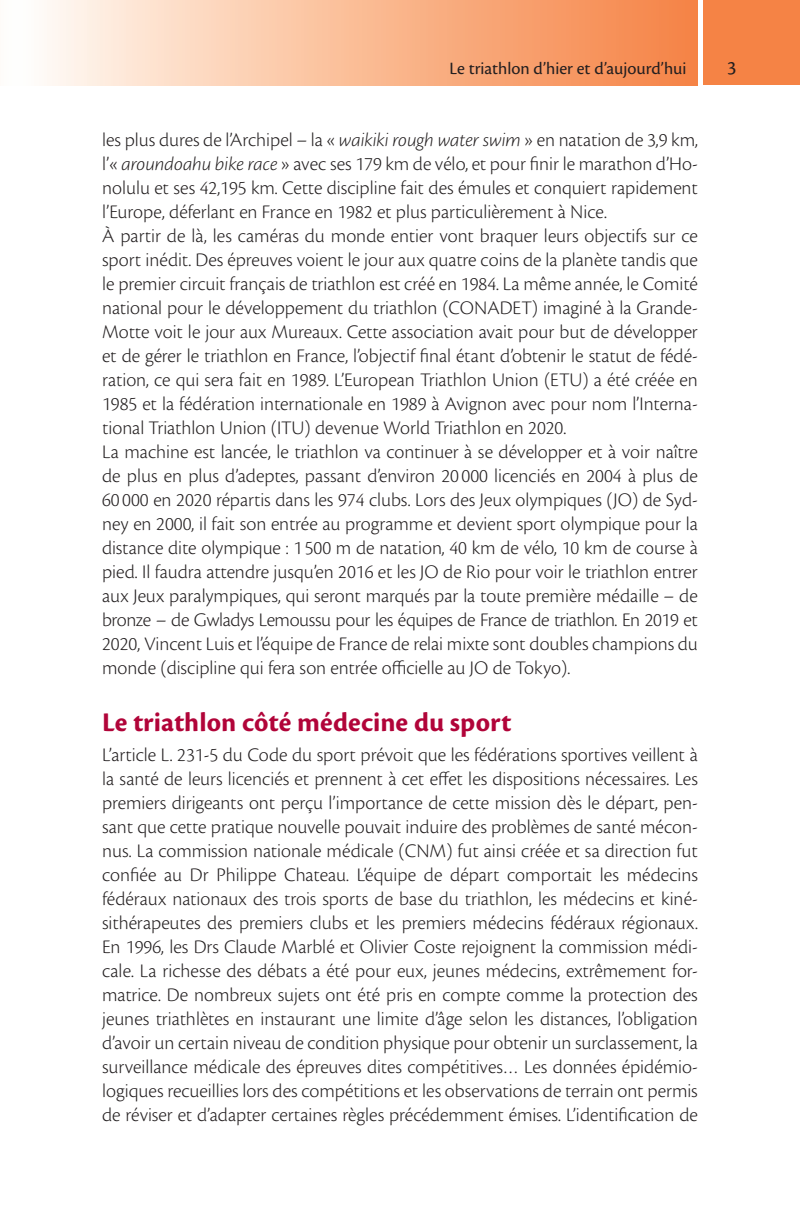
<style>
.page{position:relative;width:800px;height:1225px;background:#fff}
.page>*{position:absolute;margin:0;border:0;box-sizing:border-box;transform-origin:0 0}
.t1{font:700 28px "Cronos Pro";letter-spacing:.005em;color:#b10439}
.t2{font:300 20px/24px "Cronos Pro";color:#231f20}
.t3{font:20px "Cronos Pro";color:#231f20}
.t4{font:18px "Cronos Pro";color:#231f20}
.s1{font-style:italic}
</style>
<div class="page">
<div style="left:17px;top:0;width:680px;height:85px;background:linear-gradient(to right,#fffcf5,#f58140)"></div>
<div style="left:703px;top:0;width:96px;height:85px;background:#f58345"></div>
<p class="t4" style="left:449px;top:58px;width:238px">Le triathlon d’hier et d’aujourd’hui</p>
<p class="t3" style="left:727px;top:56px;width:11px">3</p>
<p class="t2" style="left:102px;top:128px;width:597px">les plus dures de l’Archipel – la « <span class="s1">waikiki rough water swim</span> » en natation de 3,9 km, l’« <span class="s1">aroundoahu bike race</span> » avec ses 179 km de vélo, et pour finir le marathon d’Ho&shy;nolulu et ses 42,195 km. Cette discipline fait des émules et conquiert rapidement l’Europe, déferlant en France en 1982 et plus particulièrement à Nice.<br>À partir de là, les caméras du monde entier vont braquer leurs objectifs sur ce sport inédit. Des épreuves voient le jour aux quatre coins de la planète tandis que le premier circuit français de triathlon est créé en 1984. La même année, le Comité national pour le développement du triathlon (CONADET) imaginé à la Grande-Motte voit le jour aux Mureaux. Cette association avait pour but de développer et de gérer le triathlon en France, l’objectif final étant d’obtenir le statut de fédé&shy;ration, ce qui sera fait en 1989. L’European Triathlon Union (ETU) a été créée en 1985 et la fédération internationale en 1989 à Avignon avec pour nom l’Interna&shy;tional Triathlon Union (ITU) devenue World Triathlon en 2020.<br>La machine est lancée, le triathlon va continuer à se développer et à voir naître de plus en plus d’adeptes, passant d’environ 20 000 licenciés en 2004 à plus de 60 000 en 2020 répartis dans les 974 clubs. Lors des Jeux olympiques (JO) de Syd&shy;ney en 2000, il fait son entrée au programme et devient sport olympique pour la distance dite olympique : 1 500 m de natation, 40 km de vélo, 10 km de course à pied. Il faudra attendre jusqu’en 2016 et les JO de Rio pour voir le triathlon entrer aux Jeux paralympiques, qui seront marqués par la toute première médaille – de bronze – de Gwladys Lemoussu pour les équipes de France de triathlon. En 2019 et 2020, Vincent Luis et l’équipe de France de relai mixte sont doubles champions du monde (discipline qui fera son entrée officielle au JO de Tokyo).</p>
<h1 class="t1" style="left:102px;top:705px;width:411px">Le triathlon côté médecine du sport</h1>
<p class="t2" style="left:102px;top:742px;width:597px;text-align:justify">L’article L. 231-5 du Code du sport prévoit que les fédérations sportives veillent à la santé de leurs licenciés et prennent à cet effet les dispositions nécessaires. Les premiers dirigeants ont perçu l’importance de cette mission dès le départ, pen&shy;sant que cette pratique nouvelle pouvait induire des problèmes de santé mécon&shy;nus. La commission nationale médicale (CNM) fut ainsi créée et sa direction fut confiée au Dr Philippe Chateau. L’équipe de départ comportait les médecins fédéraux nationaux des trois sports de base du triathlon, les médecins et kiné&shy;sithérapeutes des premiers clubs et les premiers médecins fédéraux régionaux.<br>En 1996, les Drs Claude Marblé et Olivier Coste rejoignent la commission médi&shy;cale. La richesse des débats a été pour eux, jeunes médecins, extrêmement for&shy;matrice. De nombreux sujets ont été pris en compte comme la protection des jeunes triathlètes en instaurant une limite d’âge selon les distances, l’obligation d’avoir un certain niveau de condition physique pour obtenir un surclassement, la surveillance médicale des épreuves dites compétitives… Les données épidémio&shy;logiques recueillies lors des compétitions et les observations de terrain ont permis de réviser et d’adapter certaines règles précédemment émises. L’identification de</p>
</div>
